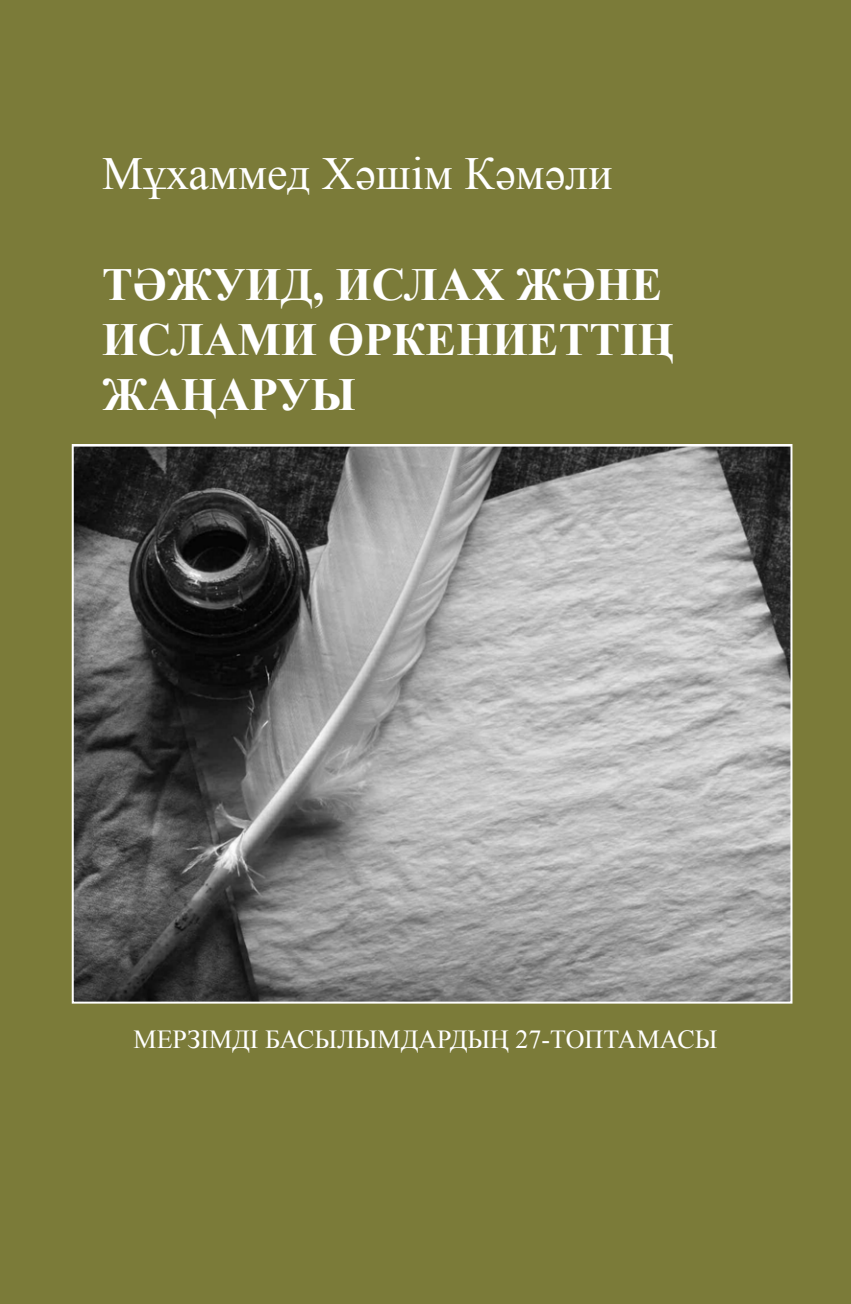
<style>
.page{position:relative;width:851px;height:1304px;background:#fff}
.page>*{position:absolute;margin:0;border:0;box-sizing:border-box;transform-origin:0 0}
.t1{font:700 46px/55.2px "Times New Roman";color:#fff}
.t2{font:46px "Times New Roman";color:#fff}
.t3{font:26px "Times New Roman";color:#fff}
</style>
<div class="page">
<div style="left:0;top:0;width:850px;height:1304px;background:#7b7b39"></div>
<svg style="left:71px;top:444px;width:722px;height:560px;background:#898989"></svg>
<p class="t2" style="left:102px;top:143px;width:512px">Мұхаммед Хәшім Кәмәли</p>
<p class="t1" style="left:102px;top:255px;width:573px">ТӘЖУИД, ИСЛАХ ЖӘНЕ<br>ИСЛАМИ ӨРКЕНИЕТТІҢ<br>ЖАҢАРУЫ</p>
<p class="t3" style="left:133px;top:1022px;width:585px">МЕРЗІМДІ БАСЫЛЫМДАРДЫҢ 27-ТОПТАМАСЫ</p>
</div>
